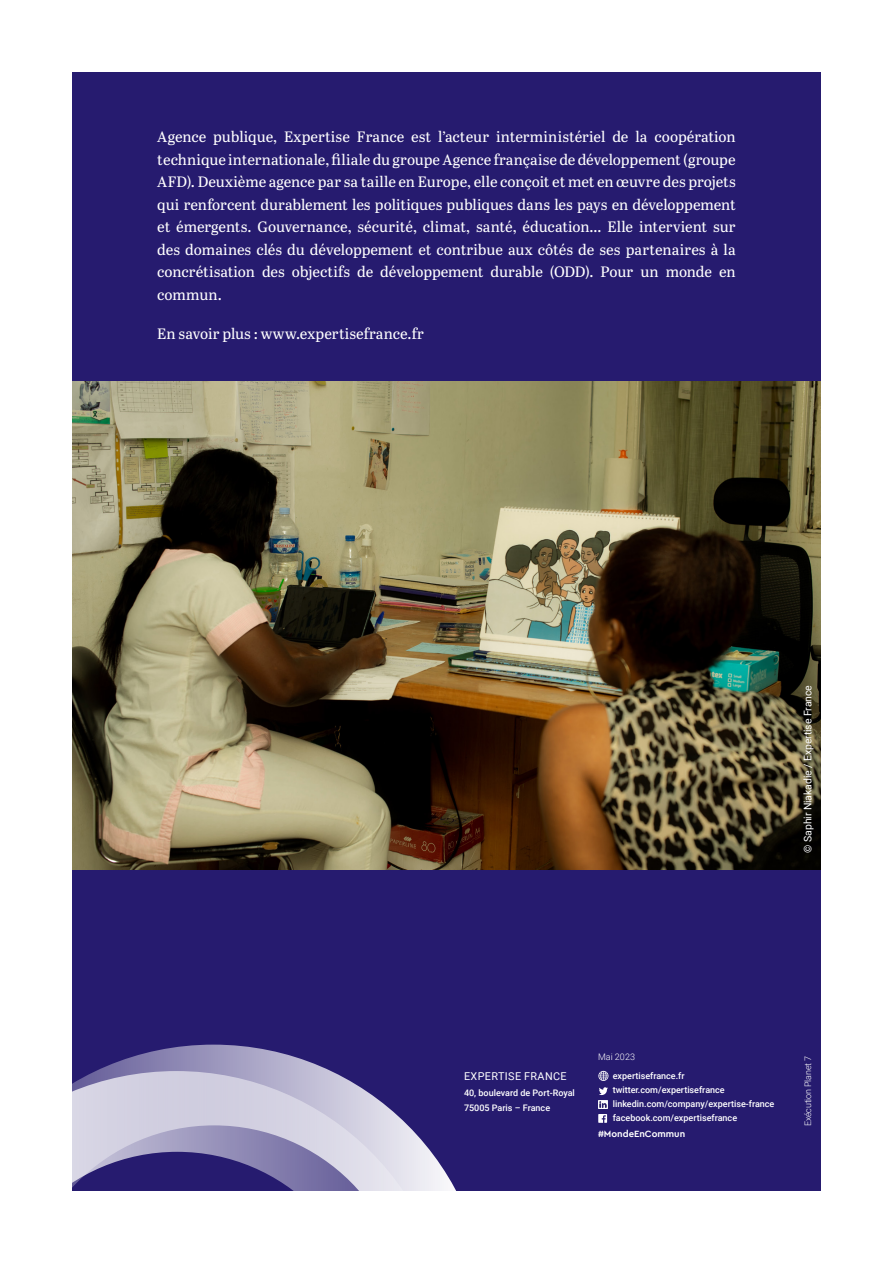
<style>
.page{position:relative;width:893px;height:1263px;background:#fff}
.page>*{position:absolute;margin:0;border:0;box-sizing:border-box;transform-origin:0 0}
.Sous-titre_infographie{font:15px/22.5px "Abril Text";letter-spacing:-.005em;color:#fff;text-align:justify}
.titreA{font:10.8px "Roboto";letter-spacing:.035em;color:#fff}
.copyright{font:10.5px "Roboto";letter-spacing:-.01em;color:#fff}
.t1{font:700 9.45px "Cera";color:#fff}
.Sous-titre_infographie-2{font:500 9px "Roboto";color:#fff}
.titreA-2{font:500 9px "Roboto";color:#fff}
.BLOCS-TEXTES{font:300 9px "Roboto";letter-spacing:-.01em;color:#fff}
.copyright-2{font:300 9px "Roboto";letter-spacing:.015em;color:#fff}
</style>
<div class="page">
<div style="left:72px;top:870px;width:749px;height:321px;background:#261b6f"></div>
<div style="left:72px;top:72px;width:749px;height:417px;background:#261b6f"></div>
<img style="left:72px;top:382px;width:749px;height:488px">
<svg style="left:96px;top:1044px;width:360px;height:147px"></svg>
<svg style="left:72px;top:1071px;width:379px;height:120px"></svg>
<svg style="left:598px;top:1071px;width:10px;height:10px"></svg>
<svg style="left:598px;top:1087px;width:10px;height:36px"></svg>
<p class="Sous-titre_infographie" style="left:157px;top:125px;width:580px">Agence publique, Expertise France est l’acteur interministériel de la coopération technique internationale, filiale du groupe Agence française de développement (groupe AFD). Deuxième agence par sa taille en Europe, elle conçoit et met en œuvre des projets qui renforcent durablement les politiques publiques dans les pays en développement et émergents. Gouvernance, sécurité, climat, santé, éducation… Elle intervient sur des domaines clés du développement et contribue aux côtés de ses partenaires à la concrétisation des objectifs de développement durable (ODD). Pour un monde en commun.</p>
<p class="Sous-titre_infographie" style="left:157px;top:322px;width:268px">En savoir plus : www.expertisefrance.fr</p>
<p class="copyright" style="left:800px;top:853px;width:169px;rotate:-90deg">© Saphir Niakadie / Expertise France</p>
<p class="titreA" style="left:464px;top:1069px;width:104px">EXPERTISE FRANCE</p>
<p class="titreA-2" style="left:464px;top:1086px;width:112px">40, boulevard de Port-Royal</p>
<p class="Sous-titre_infographie-2" style="left:464px;top:1102px;width:88px">75005 Paris – France</p>
<p class="copyright-2" style="left:598px;top:1050px;width:39px">Mai 2023</p>
<p class="Sous-titre_infographie-2" style="left:613px;top:1070px;width:73px">expertisefrance.fr</p>
<p class="Sous-titre_infographie-2" style="left:613px;top:1084px;width:113px">twitter.com/expertisefrance</p>
<p class="Sous-titre_infographie-2" style="left:613px;top:1098px;width:163px">linkedin.com/company/expertise-france</p>
<p class="Sous-titre_infographie-2" style="left:613px;top:1112px;width:126px">facebook.com/expertisefrance</p>
<p class="t1" style="left:598px;top:1127px;width:89px">#MondeEnCommun</p>
<p class="BLOCS-TEXTES" style="left:802px;top:1126px;width:72px;rotate:-90deg">Exécution Planet 7</p>
</div>
